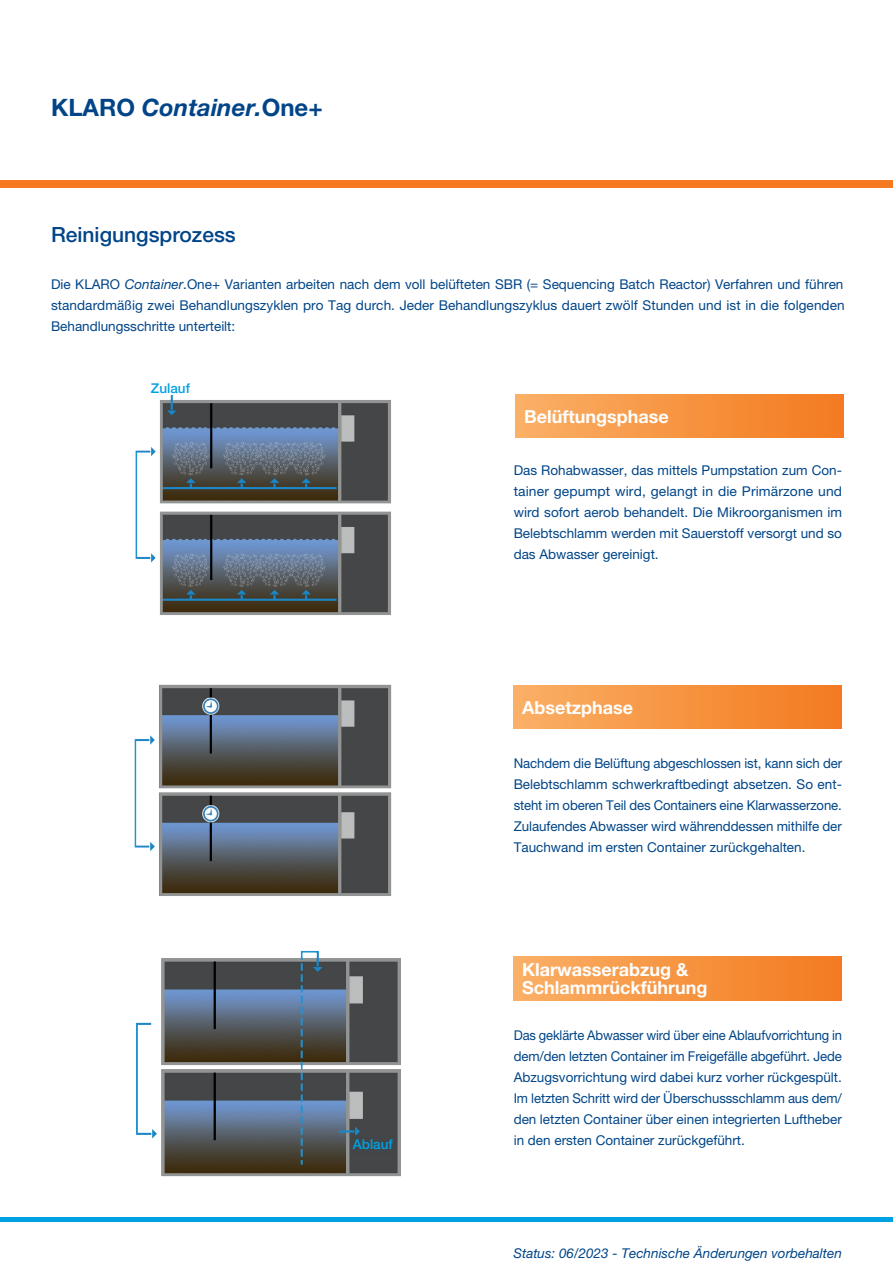
<style>
.page{position:relative;width:893px;height:1263px;background:#fff}
.page>*{position:absolute;margin:0;border:0;box-sizing:border-box;transform-origin:0 0}
.t1{font:italic 700 24px "Helvetica Neue LT Pro";color:#014588}
.t2{font:500 21px "Helvetica Neue LT Pro";color:#014588}
.t3{font:700 18px/18px "Helvetica Neue LT Pro";color:#fff}
.t4{font:13.5px/21px "Helvetica Neue LT Pro";color:#014588;text-align:justify}
.t5{font:13.5px/21px "Helvetica Neue LT Pro";color:#014588;text-align:justify;scale:.96 1}
.t6{font:italic 13.5px "Helvetica Neue LT Pro";color:#014588}
.t7{font:500 13.5px "Helvetica Neue LT Pro";color:#00a1e3}
.s1{font-style:normal}
.s2{font-style:italic}
</style>
<div class="page">
<div style="left:514px;top:957px;width:328px;height:43px;background:linear-gradient(to right,#fab066,#f37a1f)"></div>
<hr style="left:892px;top:1218px;width:1px;height:45px;background:#f47921">
<div style="left:0;top:180px;width:893px;height:8px;background:#f47921"></div>
<hr style="left:0;top:1218px;width:893px;height:4px;background:#00a1e3">
<img style="left:135px;top:394px;width:256px;height:221px">
<img style="left:134px;top:684px;width:258px;height:212px">
<img style="left:136px;top:950px;width:265px;height:227px">
<div style="left:516px;top:394px;width:328px;height:44px;background:linear-gradient(to right,#fab066,#f37a1f)"></div>
<div style="left:514px;top:685px;width:328px;height:44px;background:linear-gradient(to right,#fab066,#f37a1f)"></div>
<div style="left:351px;top:1135px;width:45px;height:19px;background:#434648"></div>
<h1 class="t1" style="left:51px;top:92px;width:273px"><span class="s1">KLARO</span> Container.<span class="s1">One+</span></h1>
<h2 class="t2" style="left:51px;top:222px;width:186px">Reinigungsprozess</h2>
<p class="t4" style="left:51px;top:274px;width:795px">Die KLARO <span class="s2">Container</span>.One+ Varianten arbeiten nach dem voll belüfteten SBR (= Sequencing Batch Reactor) Verfahren und führen standardmäßig zwei Behandlungszyklen pro Tag durch. Jeder Behandlungszyklus dauert zwölf Stunden und ist in die folgenden Behandlungsschritte unterteilt:</p>
<p class="t7" style="left:151px;top:380px;width:41px">Zulauf</p>
<p class="t7" style="left:353px;top:1136px;width:42px">Ablauf</p>
<h3 class="t3" style="left:524px;top:407px;width:146px">Belüftungsphase</h3>
<p class="t4" style="left:514px;top:460px;width:330px">Das Rohabwasser, das mittels Pumpstation zum Con&shy;tainer gepumpt wird, gelangt in die Primärzone und wird sofort aerob behandelt. Die Mikroorganismen im Belebtschlamm werden mit Sauerstoff versorgt und so das Abwasser gereinigt.</p>
<h3 class="t3" style="left:522px;top:698px;width:113px">Absetzphase</h3>
<p class="t4" style="left:514px;top:753px;width:330px">Nachdem die Belüftung abgeschlossen ist, kann sich der Belebtschlamm schwerkraftbedingt absetzen. So ent&shy;steht im oberen Teil des Containers eine Klarwasserzone.<br>Zulaufendes Abwasser wird währenddessen mithilfe der Tauchwand im ersten Container zurückgehalten.</p>
<h3 class="t3" style="left:522px;top:960px;width:187px">Klarwasserabzug &amp;<br>Schlammrückführung</h3>
<p class="t5" style="left:514px;top:1025px;width:344px">Das geklärte Abwasser wird über eine Ablaufvorrichtung in dem/den letzten Container im Freigefälle abgeführt. Jede Abzugsvorrichtung wird dabei kurz vorher rückgespült.<br>Im letzten Schritt wird der Überschussschlamm aus dem/ den letzten Container über einen integrierten Luftheber in den ersten Container zurückgeführt.</p>
<p class="t6" style="left:513px;top:1245px;width:330px">Status: 06/2023 - Technische Änderungen vorbehalten</p>
</div>
